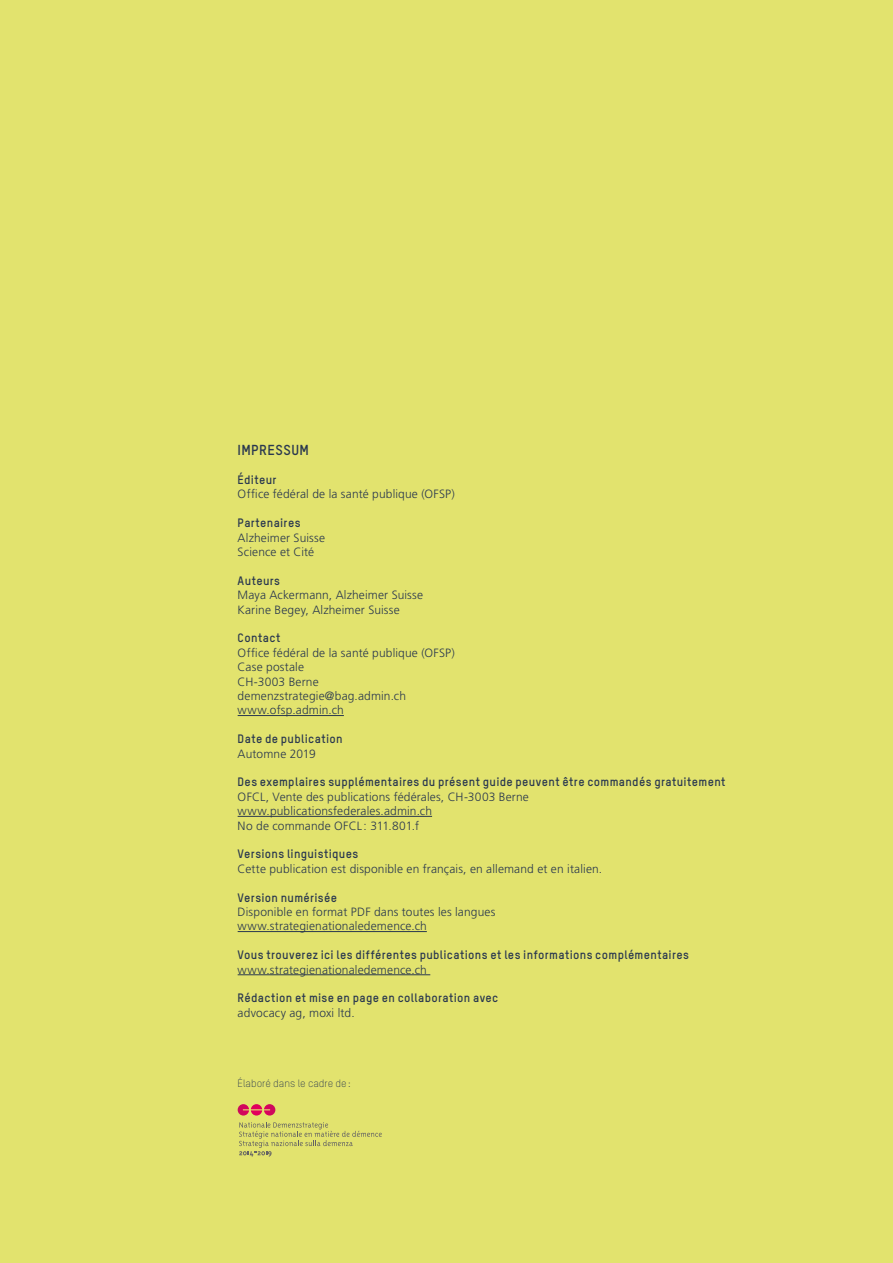
<style>
.page{position:relative;width:893px;height:1263px;background:#fff}
.page>*{position:absolute;margin:0;border:0;box-sizing:border-box;transform-origin:0 0}
.Untertitel{font:700 14.25px "TSTAR";letter-spacing:.03em;color:#2a384f}
.Lauftext_FR{font:300 12px "Frutiger";letter-spacing:.015em;color:#2a384f}
.Lauftext_FR-2{font:700 12px "TSTAR";letter-spacing:.025em;color:#2a384f}
.t1{font:300 10.5px "TSTAR";color:#2a384f}
</style>
<div class="page">
<div style="left:1px;top:0;width:892px;height:1263px;background:#e2e36e"></div>
<hr style="left:238px;top:715px;width:106px;height:1px;background:#2a384f">
<hr style="left:238px;top:816px;width:194px;height:1px;background:#2a384f">
<hr style="left:238px;top:931px;width:189px;height:1px;background:#2a384f">
<hr style="left:238px;top:974px;width:192px;height:1px;background:#2a384f">
<svg style="left:238px;top:1104px;width:37px;height:11px"></svg>
<svg style="left:239px;top:1122px;width:143px;height:35px"></svg>
<p class="Untertitel" style="left:238px;top:441px;width:73px">IMPRESSUM</p>
<p class="Lauftext_FR-2" style="left:238px;top:472px;width:40px">Éditeur</p>
<p class="Lauftext_FR" style="left:238px;top:487px;width:219px">Office fédéral de la santé publique (OFSP)</p>
<p class="Lauftext_FR-2" style="left:238px;top:515px;width:64px">Partenaires</p>
<p class="Lauftext_FR" style="left:238px;top:531px;width:89px">Alzheimer Suisse</p>
<p class="Lauftext_FR" style="left:238px;top:545px;width:78px">Science et Cité</p>
<p class="Lauftext_FR-2" style="left:238px;top:573px;width:44px">Auteurs</p>
<p class="Lauftext_FR" style="left:238px;top:588px;width:187px">Maya Ackermann, Alzheimer Suisse</p>
<p class="Lauftext_FR" style="left:238px;top:603px;width:164px">Karine Begey, Alzheimer Suisse</p>
<p class="Lauftext_FR-2" style="left:238px;top:630px;width:44px">Contact</p>
<p class="Lauftext_FR" style="left:238px;top:646px;width:219px">Office fédéral de la santé publique (OFSP)</p>
<p class="Lauftext_FR" style="left:238px;top:660px;width:68px">Case postale</p>
<p class="Lauftext_FR" style="left:238px;top:675px;width:83px">CH-3003 Berne</p>
<p class="Lauftext_FR" style="left:238px;top:689px;width:170px">demenzstrategie@bag.admin.ch</p>
<p class="Lauftext_FR" style="left:238px;top:703px;width:108px">www.ofsp.admin.ch</p>
<p class="Lauftext_FR-2" style="left:238px;top:731px;width:106px">Date de publication</p>
<p class="Lauftext_FR" style="left:238px;top:747px;width:80px">Automne 2019</p>
<p class="Lauftext_FR-2" style="left:238px;top:774px;width:489px">Des exemplaires supplémentaires du présent guide peuvent être commandés gratuitement</p>
<p class="Lauftext_FR" style="left:238px;top:790px;width:293px">OFCL, Vente des publications fédérales, CH-3003 Berne</p>
<p class="Lauftext_FR" style="left:238px;top:804px;width:196px">www.publicationsfederales.admin.ch</p>
<p class="Lauftext_FR" style="left:238px;top:819px;width:183px">No de commande OFCL : 311.801.f</p>
<p class="Lauftext_FR-2" style="left:238px;top:846px;width:122px">Versions linguistiques</p>
<p class="Lauftext_FR" style="left:238px;top:862px;width:366px">Cette publication est disponible en français, en allemand et en italien.</p>
<p class="Lauftext_FR-2" style="left:238px;top:890px;width:101px">Version numérisée</p>
<p class="Lauftext_FR" style="left:238px;top:905px;width:259px">Disponible en format PDF dans toutes les langues</p>
<p class="Lauftext_FR" style="left:238px;top:919px;width:191px">www.strategienationaledemence.ch</p>
<p class="Lauftext_FR-2" style="left:238px;top:947px;width:453px">Vous trouverez ici les différentes publications et les informations complémentaires</p>
<p class="Lauftext_FR" style="left:238px;top:963px;width:191px">www.strategienationaledemence.ch</p>
<p class="Lauftext_FR-2" style="left:238px;top:990px;width:262px">Rédaction et mise en page en collaboration avec</p>
<p class="Lauftext_FR" style="left:238px;top:1006px;width:119px">advocacy ag, moxi ltd.</p>
<p class="t1" style="left:238px;top:1077px;width:114px">Élaboré dans le cadre de:</p>
</div>
